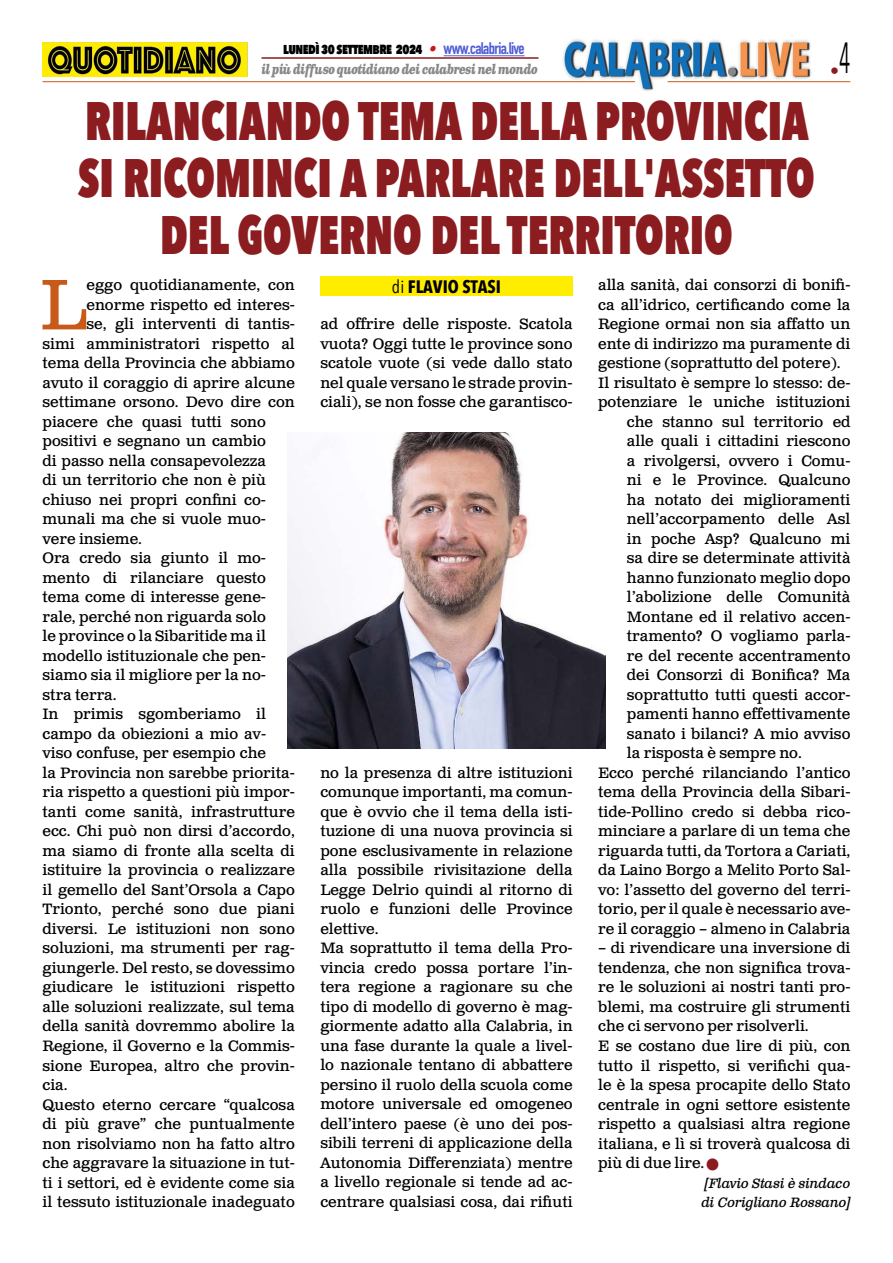
<style>
.page{position:relative;width:893px;height:1263px;background:#fff}
.page>*{position:absolute;margin:0;border:0;box-sizing:border-box;transform-origin:0 0}
.t1{font:71.25px "Clarendon Text Pro";color:#c85a19}
.t2{font:800 54px/57px "Avenir Next Condensed";color:#8b1c1f;text-align:center;scale:.83 1}
.t3{font:700 18px "Avenir Next Condensed";color:#000}
.t4{font:18px "Avenir Next Condensed";color:#8b1c1f}
.t5{font:15px/19.5px "Clarendon Text Pro";color:#000}
.t6{font:800 15px "Avenir Next Condensed";letter-spacing:-.04em;color:#000;scale:.9 1}
.t7{font:italic 700 13.5px "Clarendon Text Pro";letter-spacing:-.06em;color:#878787;scale:.79 1}
.t8{font:italic 13.5px/19.5px "Clarendon Text Pro";letter-spacing:-.02em;color:#000}
.s1{font-family:"Clarendon Text Pro";font-weight:700;font-style:italic;color:#ca181a}
.s2{font-family:"DIN Condensed";font-weight:700;font-size:16.5px;color:#4f5cd6}
.s3{color:#8b1c1f}
.s4{font-weight:400}
</style>
<div class="page">
<img style="left:563px;top:39px;width:248px;height:51px">
<hr style="left:43px;top:81px;width:592px;height:1px;background:#c85a19">
<hr style="left:668px;top:81px;width:182px;height:1px;background:#c85a19">
<hr style="left:444px;top:55px;width:81px;height:1px;background:#4f5cd6">
<hr style="left:261px;top:57px;width:277px;height:2px;background:#8b1c1f">
<img style="left:43px;top:42px;width:204px;height:35px">
<div style="left:320px;top:277px;width:253px;height:19px;background:#ffed00"></div>
<img style="left:287px;top:433px;width:319px;height:315px">
<p class="t4" style="left:830px;top:55px;width:22px">•<sup>4</sup></p>
<p class="t6" style="left:283px;top:39px;width:270px">lunedì 30 settembre 2024 <span class="s1">•</span> <span class="s2">www.calabria.live</span></p>
<p class="t7" style="left:261px;top:61px;width:352px">il più diffuso quotidiano dei calabresi nel mondo</p>
<h2 class="t2" style="left:78px;top:92px;width:889px">RILANCIANDO TEMA DELLA PROVINCIA<br>SI RICOMINCI A PARLARE DELL'ASSETTO<br>DEL GOVERNO DEL TERRITORIO</h2>
<h1 class="t1" style="left:40px;top:262px;width:48px">L</h1>
<p class="t5" style="left:86px;top:276px;width:210px">eggo quotidianamente, con</p>
<p class="t5" style="left:598px;top:276px;width:254px">alla sanità, dai consorzi di bonifi-</p>
<p class="t5" style="left:598px;top:296px;width:254px">ca all’idrico, certificando come la</p>
<p class="t5" style="left:598px;top:315px;width:254px">Regione ormai non sia affatto un</p>
<p class="t5" style="left:598px;top:335px;width:254px">ente di indirizzo ma puramente di</p>
<p class="t5" style="left:598px;top:354px;width:244px">gestione (soprattutto del potere).</p>
<p class="t5" style="left:598px;top:374px;width:254px">Il risultato è sempre lo stesso: de-</p>
<p class="t5" style="left:598px;top:393px;width:254px">potenziare le uniche istituzioni</p>
<p class="t5" style="left:627px;top:413px;width:225px">che stanno sul territorio ed</p>
<p class="t5" style="left:627px;top:432px;width:225px">alle quali i cittadini riescono</p>
<p class="t5" style="left:627px;top:452px;width:225px">a rivolgersi, ovvero i Comu-</p>
<p class="t5" style="left:627px;top:471px;width:225px">ni e le Province. Qualcuno</p>
<p class="t5" style="left:627px;top:491px;width:225px">ha notato dei miglioramenti</p>
<p class="t5" style="left:627px;top:510px;width:225px">nell’accorpamento delle Asl</p>
<p class="t5" style="left:627px;top:530px;width:225px">in poche Asp? Qualcuno mi</p>
<p class="t5" style="left:627px;top:549px;width:225px">sa dire se determinate attività</p>
<p class="t5" style="left:627px;top:569px;width:225px">hanno funzionato meglio dopo</p>
<p class="t5" style="left:627px;top:588px;width:225px">l’abolizione delle Comunità</p>
<p class="t5" style="left:627px;top:608px;width:225px">Montane ed il relativo accen-</p>
<p class="t5" style="left:627px;top:627px;width:225px">tramento? O vogliamo parla-</p>
<p class="t5" style="left:627px;top:647px;width:225px">re del recente accentramento</p>
<p class="t5" style="left:627px;top:666px;width:225px">dei Consorzi di Bonifica? Ma</p>
<p class="t5" style="left:627px;top:686px;width:225px">soprattutto tutti questi accor-</p>
<p class="t5" style="left:627px;top:705px;width:225px">pamenti hanno effettivamente</p>
<p class="t5" style="left:627px;top:725px;width:225px">sanato i bilanci? A mio avviso</p>
<p class="t5" style="left:627px;top:744px;width:176px">la risposta è sempre no.</p>
<p class="t5" style="left:598px;top:764px;width:254px">Ecco perché rilanciando l’antico</p>
<p class="t5" style="left:598px;top:783px;width:254px">tema della Provincia della Sibari-</p>
<p class="t5" style="left:598px;top:803px;width:254px">tide-Pollino credo si debba rico-</p>
<p class="t5" style="left:598px;top:822px;width:254px">minciare a parlare di un tema che</p>
<p class="t5" style="left:598px;top:842px;width:254px">riguarda tutti, da Tortora a Cariati,</p>
<p class="t5" style="left:598px;top:861px;width:254px">da Laino Borgo a Melito Porto Sal-</p>
<p class="t5" style="left:598px;top:881px;width:254px">vo: l’assetto del governo del terri-</p>
<p class="t5" style="left:598px;top:900px;width:254px">torio, per il quale è necessario ave-</p>
<p class="t5" style="left:598px;top:920px;width:254px">re il coraggio – almeno in Calabria</p>
<p class="t5" style="left:598px;top:939px;width:254px">– di rivendicare una inversione di tendenza, che non significa trova&shy;re le soluzioni ai nostri tanti pro&shy;blemi, ma costruire gli strumenti che ci servono per risolverli.<br>E se costano due lire di più, con tutto il rispetto, si verifichi qua&shy;le è la spesa procapite dello Stato centrale in ogni settore esistente rispetto a qualsiasi altra regione italiana, e lì si troverà qualcosa di più di due lire. <span class="s3">■</span></p>
<p class="t8" style="left:701px;top:1173px;width:150px">[Flavio Stasi è sindaco di Corigliano Rossano]</p>
<p class="t3" style="left:392px;top:276px;width:111px"><span class="s4">di</span> FLAVIO STASI</p>
<p class="t5" style="left:86px;top:296px;width:210px">enorme rispetto ed interes-</p>
<p class="t5" style="left:86px;top:315px;width:210px">se, gli interventi di tantis-</p>
<p class="t5" style="left:43px;top:335px;width:254px">simi amministratori rispetto al</p>
<p class="t5" style="left:43px;top:354px;width:254px">tema della Provincia che abbiamo</p>
<p class="t5" style="left:43px;top:374px;width:254px">avuto il coraggio di aprire alcune</p>
<p class="t5" style="left:43px;top:393px;width:254px">settimane orsono. Devo dire con</p>
<p class="t5" style="left:43px;top:413px;width:225px">piacere che quasi tutti sono</p>
<p class="t5" style="left:43px;top:432px;width:225px">positivi e segnano un cambio</p>
<p class="t5" style="left:43px;top:452px;width:225px">di passo nella consapevolezza</p>
<p class="t5" style="left:43px;top:471px;width:225px">di un territorio che non è più</p>
<p class="t5" style="left:43px;top:491px;width:225px">chiuso nei propri confini co-</p>
<p class="t5" style="left:43px;top:510px;width:225px">munali ma che si vuole muo-</p>
<p class="t5" style="left:43px;top:530px;width:101px">vere insieme.</p>
<p class="t5" style="left:43px;top:549px;width:225px">Ora credo sia giunto il mo-</p>
<p class="t5" style="left:43px;top:569px;width:225px">mento di rilanciare questo</p>
<p class="t5" style="left:43px;top:588px;width:225px">tema come di interesse gene-</p>
<p class="t5" style="left:43px;top:608px;width:225px">rale, perché non riguarda solo</p>
<p class="t5" style="left:43px;top:627px;width:225px">le province o la Sibaritide ma il</p>
<p class="t5" style="left:43px;top:647px;width:225px">modello istituzionale che pen-</p>
<p class="t5" style="left:43px;top:666px;width:225px">siamo sia il migliore per la no-</p>
<p class="t5" style="left:43px;top:686px;width:75px">stra terra.</p>
<p class="t5" style="left:43px;top:705px;width:225px">In primis sgomberiamo il</p>
<p class="t5" style="left:43px;top:725px;width:225px">campo da obiezioni a mio av-</p>
<p class="t5" style="left:43px;top:744px;width:225px">viso confuse, per esempio che</p>
<p class="t5" style="left:43px;top:764px;width:254px">la Provincia non sarebbe priorita-</p>
<p class="t5" style="left:43px;top:783px;width:254px">ria rispetto a questioni più impor-</p>
<p class="t5" style="left:43px;top:803px;width:254px">tanti come sanità, infrastrutture</p>
<p class="t5" style="left:43px;top:822px;width:254px">ecc. Chi può non dirsi d’accordo,</p>
<p class="t5" style="left:43px;top:842px;width:254px">ma siamo di fronte alla scelta di</p>
<p class="t5" style="left:43px;top:861px;width:254px">istituire la provincia o realizzare</p>
<p class="t5" style="left:43px;top:881px;width:254px">il gemello del Sant’Orsola a Capo</p>
<p class="t5" style="left:43px;top:900px;width:254px">Trionto, perché sono due piani</p>
<p class="t5" style="left:43px;top:920px;width:254px">diversi. Le istituzioni non sono</p>
<p class="t5" style="left:43px;top:939px;width:254px">soluzioni, ma strumenti per rag-</p>
<p class="t5" style="left:43px;top:959px;width:254px">giungerle. Del resto, se dovessimo</p>
<p class="t5" style="left:43px;top:978px;width:254px">giudicare le istituzioni rispetto</p>
<p class="t5" style="left:43px;top:998px;width:254px">alle soluzioni realizzate, sul tema</p>
<p class="t5" style="left:43px;top:1017px;width:254px">della sanità dovremmo abolire la</p>
<p class="t5" style="left:43px;top:1037px;width:254px">Regione, il Governo e la Commis-</p>
<p class="t5" style="left:43px;top:1056px;width:254px">sione Europea, altro che provin-</p>
<p class="t5" style="left:43px;top:1076px;width:27px">cia.</p>
<p class="t5" style="left:43px;top:1095px;width:254px">Questo eterno cercare “qualcosa</p>
<p class="t5" style="left:43px;top:1115px;width:254px">di più grave” che puntualmente</p>
<p class="t5" style="left:43px;top:1134px;width:254px">non risolviamo non ha fatto altro</p>
<p class="t5" style="left:43px;top:1154px;width:254px">che aggravare la situazione in tut-</p>
<p class="t5" style="left:43px;top:1173px;width:254px">ti i settori, ed è evidente come sia</p>
<p class="t5" style="left:43px;top:1193px;width:254px">il tessuto istituzionale inadeguato</p>
<p class="t5" style="left:320px;top:315px;width:254px;text-align:justify">ad offrire delle risposte. Scatola vuota? Oggi tutte le province sono scatole vuote (si vede dallo stato nel quale versano le strade provin&shy;ciali), se non fosse che garantisco-</p>
<p class="t5" style="left:320px;top:763px;width:254px">no la presenza di altre istituzioni comunque importanti, ma comun&shy;que è ovvio che il tema della isti&shy;tuzione di una nuova provincia si pone esclusivamente in relazione alla possibile rivisitazione della<br>Legge Delrio quindi al ritorno di ruolo e funzioni delle Province elettive.<br>Ma soprattutto il tema della Pro&shy;vincia credo possa portare l’in&shy;tera regione a ragionare su che tipo di modello di governo è mag&shy;giormente adatto alla Calabria, in una fase durante la quale a livel&shy;lo nazionale tentano di abbattere persino il ruolo della scuola come motore universale ed omogeneo dell’intero paese (è uno dei pos&shy;sibili terreni di applicazione della<br>Autonomia Differenziata) mentre a livello regionale si tende ad ac&shy;centrare qualsiasi cosa, dai rifiuti</p>
</div>
